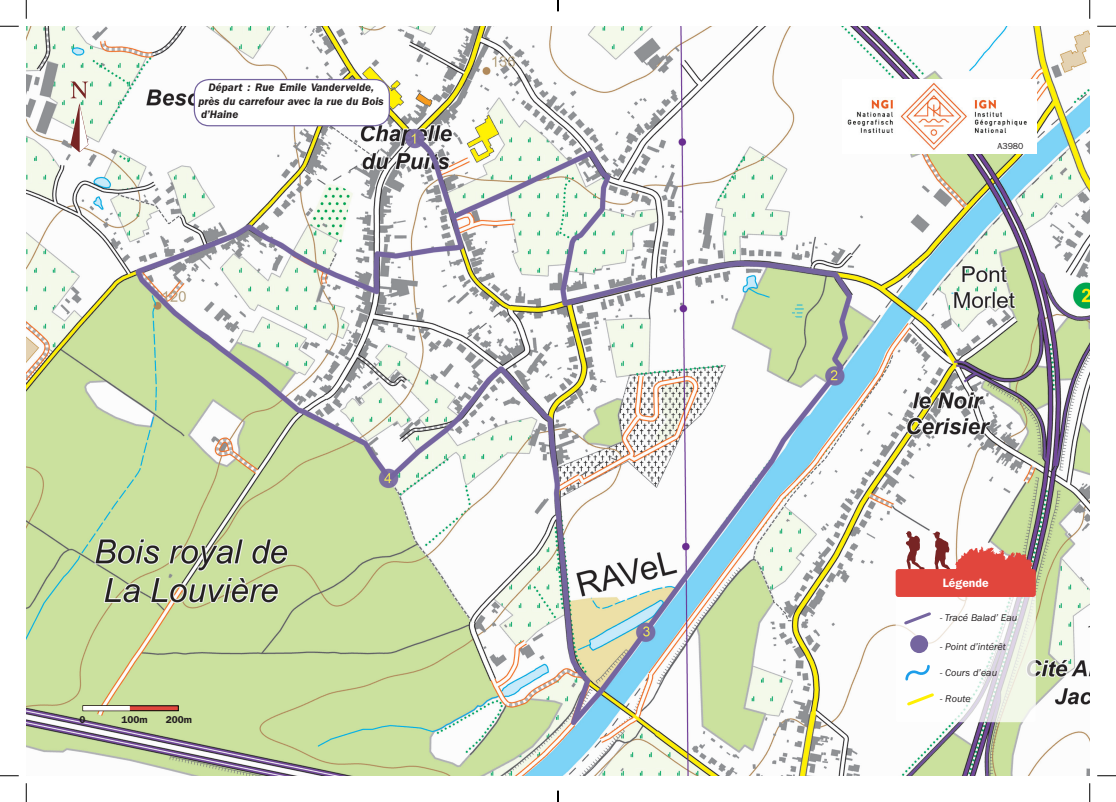
<style>
.page{position:relative;width:1116px;height:802px;background:#fff}
.page>*{position:absolute;margin:0;border:0;box-sizing:border-box;transform-origin:0 0}
.t1{font:600 12.12px "ITC Franklin Gothic Std";color:#fff}
.Texte{font:italic 600 11.25px/13.5px "ITC Franklin Gothic Std";color:#231f20}
.t2{font:italic 10.12px "ITC Franklin Gothic Std";color:#231f20}
.t3{font:600 10px "ITC Franklin Gothic Std";color:#231f20}
.t4{font:8.75px "ITC Franklin Gothic Std";color:#231f20}
</style>
<div class="page">
<img style="left:26px;top:26px;width:1063px;height:750px">
<svg style="left:905px;top:531px;width:19px;height:38px"></svg>
<svg style="left:932px;top:531px;width:101px;height:38px"></svg>
<svg style="left:895px;top:591px;width:140px;height:131px"></svg>
<div style="left:895px;top:569px;width:140px;height:28px;background:#e1463d;border-radius:3px"></div>
<div style="left:910px;top:635px;width:18px;height:18px;background:#75659f;border-radius:50%"></div>
<svg style="left:901px;top:610px;width:32px;height:17px"></svg>
<svg style="left:904px;top:663px;width:27px;height:19px"></svg>
<svg style="left:70px;top:82px;width:18px;height:70px"></svg>
<div style="left:194px;top:80px;width:195px;height:46px;background:#fff;border-radius:15px"></div>
<div style="left:194px;top:79px;width:196px;height:47px;border:1px solid #75659f;border-radius:15px"></div>
<svg style="left:83px;top:706px;width:95px;height:5px"></svg>
<hr style="left:83px;top:706px;width:47px;height:4px;background:#fff">
<img style="left:842px;top:79px;width:194px;height:75px">
<svg style="left:904px;top:691px;width:32px;height:17px"></svg>
<svg style="left:0;top:25px;width:19px;height:2px"></svg>
<svg style="left:1097px;top:25px;width:18px;height:2px"></svg>
<svg style="left:0;top:775px;width:19px;height:1px"></svg>
<svg style="left:1097px;top:775px;width:18px;height:1px"></svg>
<svg style="left:25px;top:0;width:2px;height:19px"></svg>
<svg style="left:25px;top:783px;width:2px;height:19px"></svg>
<svg style="left:1089px;top:0;width:1px;height:19px"></svg>
<svg style="left:1089px;top:783px;width:1px;height:19px"></svg>
<svg style="left:557px;top:0;width:2px;height:11px"></svg>
<svg style="left:557px;top:791px;width:2px;height:11px"></svg>
<p class="Texte" style="left:198px;top:81px;width:186px;text-indent:10px">Départ : Rue Emile Vandervelde, près du carrefour avec la rue du Bois d’Haine</p>
<p class="t3" style="left:79px;top:713px;width:8px">0</p>
<p class="t3" style="left:121px;top:713px;width:28px">100m</p>
<p class="t3" style="left:166px;top:713px;width:28px">200m</p>
<p class="t4" style="left:997px;top:141px;width:27px">A3980</p>
<p class="t1" style="left:942px;top:576px;width:47px">Légende</p>
<p class="t2" style="left:940px;top:612px;width:79px">- Tracé Balad’ Eau</p>
<p class="t2" style="left:940px;top:641px;width:67px">- Point d’intérêt</p>
<p class="t2" style="left:940px;top:667px;width:59px">- Cours d’eau</p>
<p class="t2" style="left:940px;top:693px;width:32px">- Route</p>
</div>
